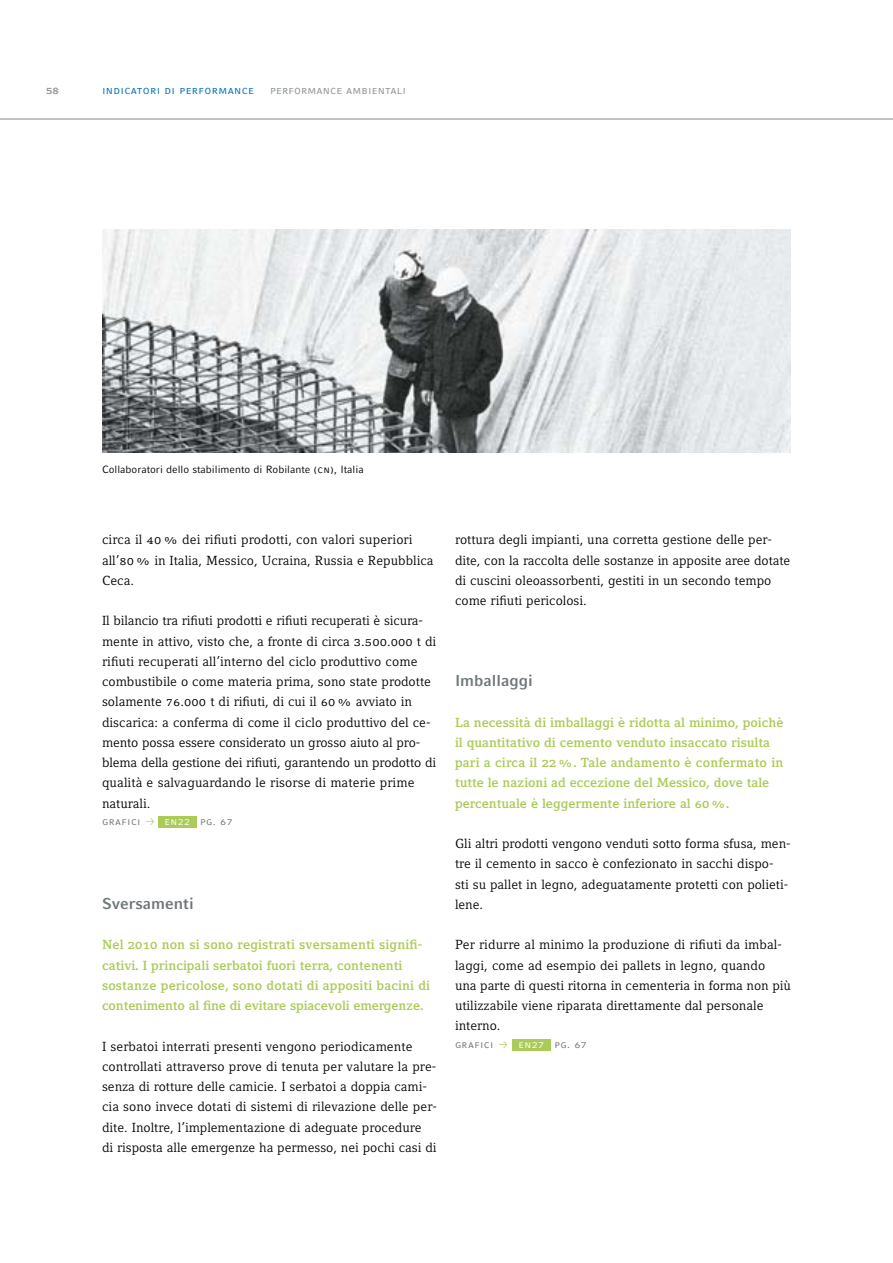
<style>
.page{position:relative;width:893px;height:1263px;background:#fff}
.page>*{position:absolute;margin:0;border:0;box-sizing:border-box;transform-origin:0 0}
.t1{font:700 15.75px "Compatil Fact LT";color:#70777a}
.t2{font:13.05px/20.2px "Compatil Letter LT Pro";color:#000}
.t3{font:700 13.05px/20.2px "Compatil Letter LT Pro";color:#abcb58}
.t4{font:11.55px "Compatil Fact LT Regular SC";letter-spacing:.03em;color:#0070ba}
.t5{font:11.55px "Compatil Fact LT Regular SC";letter-spacing:.01em;color:#8e9498}
.t6{font:11.55px "Compatil Fact LT Bold SC";color:#8e9498}
.t7{font:10.95px "Compatil Fact LT Regular SC";letter-spacing:.04em;color:#70777a}
.t8{font:10.5px "Compatil Fact LT";color:#000}
.s1{font-family:"Compatil Fact LT Alt Two Reg SC"}
.s2{font-family:"Compatil Letter LT Alt Two Reg SC"}
.s3{color:#fff}
.s4{font-family:"Compatil Letter LT Alt Two Bold SC";font-weight:400}
</style>
<div class="page">
<hr style="left:0;top:118px;width:893px;height:2px;background:#b5babe">
<img style="left:102px;top:230px;width:689px;height:222px">
<div style="left:158px;top:816px;width:38px;height:11px;background:#abcb58"></div>
<div style="left:512px;top:1039px;width:39px;height:11px;background:#abcb58"></div>
<p class="t6" style="left:46px;top:83px;width:14px">58</p>
<p class="t4" style="left:102px;top:83px;width:154px">indicatori di performance</p>
<p class="t5" style="left:270px;top:83px;width:137px">performance ambientali</p>
<p class="t8" style="left:102px;top:463px;width:263px">Collaboratori dello stabilimento di Robilante <span class="s1">(cn)</span>, Italia</p>
<p class="t2" style="left:102px;top:530px;width:333px">circa il 40<span class="s2">%</span> dei rifiuti prodotti, con valori superiori all’80<span class="s2">%</span> in Italia, Messico, Ucraina, Russia e Repubblica<br>Ceca.</p>
<p class="t2" style="left:102px;top:611px;width:336px">Il bilancio tra rifiuti prodotti e rifiuti recuperati è sicura&shy;mente in attivo, visto che, a fronte di circa 3.500.000 t di rifiuti recuperati all’interno del ciclo produttivo come combustibile o come materia prima, sono state prodotte solamente 76.000 t di rifiuti, di cui il 60<span class="s2">%</span> avviato in discarica: a conferma di come il ciclo produttivo del ce&shy;mento possa essere considerato un grosso aiuto al pro&shy;blema della gestione dei rifiuti, garantendo un prodotto di qualità e salvaguardando le risorse di materie prime naturali.</p>
<p class="t7" style="left:102px;top:815px;width:40px">grafici</p>
<p class="t7" style="left:164px;top:815px;width:70px"><span class="s3">en22</span> pg. 67</p>
<p class="t1" style="left:102px;top:894px;width:93px">Sversamenti</p>
<p class="t3" style="left:102px;top:935px;width:330px">Nel 2010 non si sono registrati sversamenti signifi&shy;cativi. I principali serbatoi fuori terra, contenenti sostanze pericolose, sono dotati di appositi bacini di contenimento al fine di evitare spiacevoli emergenze.</p>
<p class="t2" style="left:102px;top:1036px;width:336px">I serbatoi interrati presenti vengono periodicamente controllati attraverso prove di tenuta per valutare la pre&shy;senza di rotture delle camicie. I serbatoi a doppia cami&shy;cia sono invece dotati di sistemi di rilevazione delle per&shy;dite. Inoltre, l’implementazione di adeguate procedure<br>di risposta alle emergenze ha permesso, nei pochi casi di</p>
<p class="t2" style="left:455px;top:530px;width:337px">rottura degli impianti, una corretta gestione delle per&shy;dite, con la raccolta delle sostanze in apposite aree dotate di cuscini oleoassorbenti, gestiti in un secondo tempo come rifiuti pericolosi.</p>
<p class="t1" style="left:455px;top:671px;width:79px">Imballaggi</p>
<p class="t3" style="left:455px;top:712px;width:330px">La necessità di imballaggi è ridotta al minimo, poichè il quantitativo di cemento venduto insaccato risulta pari a circa il 22<span class="s4">%</span>. Tale andamento è confermato in tutte le nazioni ad eccezione del Messico, dove tale percentuale è leggermente inferiore al 60<span class="s4">%</span>.</p>
<p class="t2" style="left:455px;top:833px;width:336px">Gli altri prodotti vengono venduti sotto forma sfusa, men&shy;tre il cemento in sacco è confezionato in sacchi dispo-<br>sti su pallet in legno, adeguatamente protetti con polieti&shy;lene.</p>
<p class="t2" style="left:455px;top:935px;width:337px">Per ridurre al minimo la produzione di rifiuti da imbal&shy;laggi, come ad esempio dei pallets in legno, quando<br>una parte di questi ritorna in cementeria in forma non più utilizzabile viene riparata direttamente dal personale interno.</p>
<p class="t7" style="left:455px;top:1037px;width:40px">grafici</p>
<p class="t7" style="left:518px;top:1037px;width:70px"><span class="s3">en27</span> pg. 67</p>
</div>
